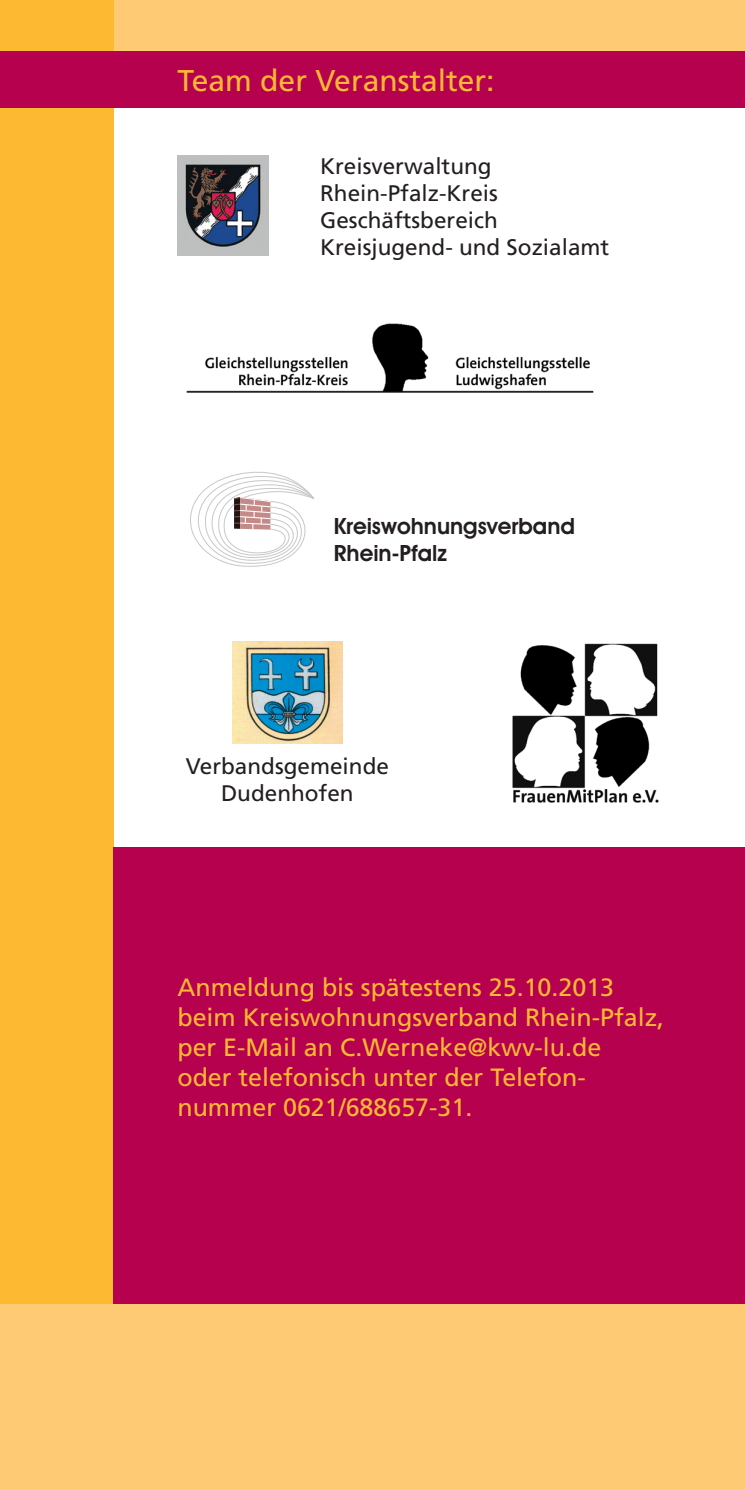
<style>
.page{position:relative;width:745px;height:1489px;background:#fff}
.page>*{position:absolute;margin:0;border:0;box-sizing:border-box;transform-origin:0 0}
.t1{font:30px "Frutiger";color:#fdb931}
.t2{font:25px/30px "Frutiger";color:#fdb931}
.t3{font:22.5px/27px "Frutiger";color:#231f20}
.t4{font:600 22.5px/27px "Avant Garde IT Cby BT";color:#231f20}
</style>
<div class="page">
<div style="left:0;top:0;width:744px;height:67px;background:#fecb74"></div>
<div style="left:0;top:0;width:113px;height:1488px;background:#fdb931"></div>
<div style="left:0;top:51px;width:744px;height:57px;background:#b6014f"></div>
<div style="left:113px;top:847px;width:631px;height:641px;background:#b6014f"></div>
<svg style="left:190px;top:471px;width:125px;height:96px"></svg>
<img style="left:186px;top:323px;width:408px;height:70px">
<img style="left:512px;top:643px;width:147px;height:160px">
<img style="left:232px;top:641px;width:110px;height:102px">
<div style="left:0;top:1304px;width:744px;height:184px;background:#fecb74"></div>
<img style="left:177px;top:156px;width:92px;height:99px">
<p class="t1" style="left:177px;top:63px;width:318px">Team der Veranstalter:</p>
<p class="t3" style="left:320px;top:152px;width:290px">Kreisverwaltung<br>Rhein-Pfalz-Kreis<br>Geschäftsbereich<br>Kreisjugend- und Sozialamt</p>
<p class="t4" style="left:333px;top:512px;width:242px">Kreiswohnungsverband<br>Rhein-Pfalz</p>
<p class="t3" style="left:186px;top:752px;width:204px;text-align:center">Verbandsgemeinde<br>Dudenhofen</p>
<p class="t2" style="left:177px;top:972px;width:488px">Anmeldung bis spätestens 25.10.2013 beim Kreiswohnungsverband Rhein-Pfalz, per E-Mail an C.Werneke@kwv-lu.de<br>oder telefonisch unter der Telefon&shy;nummer 0621/688657-31.</p>
</div>
